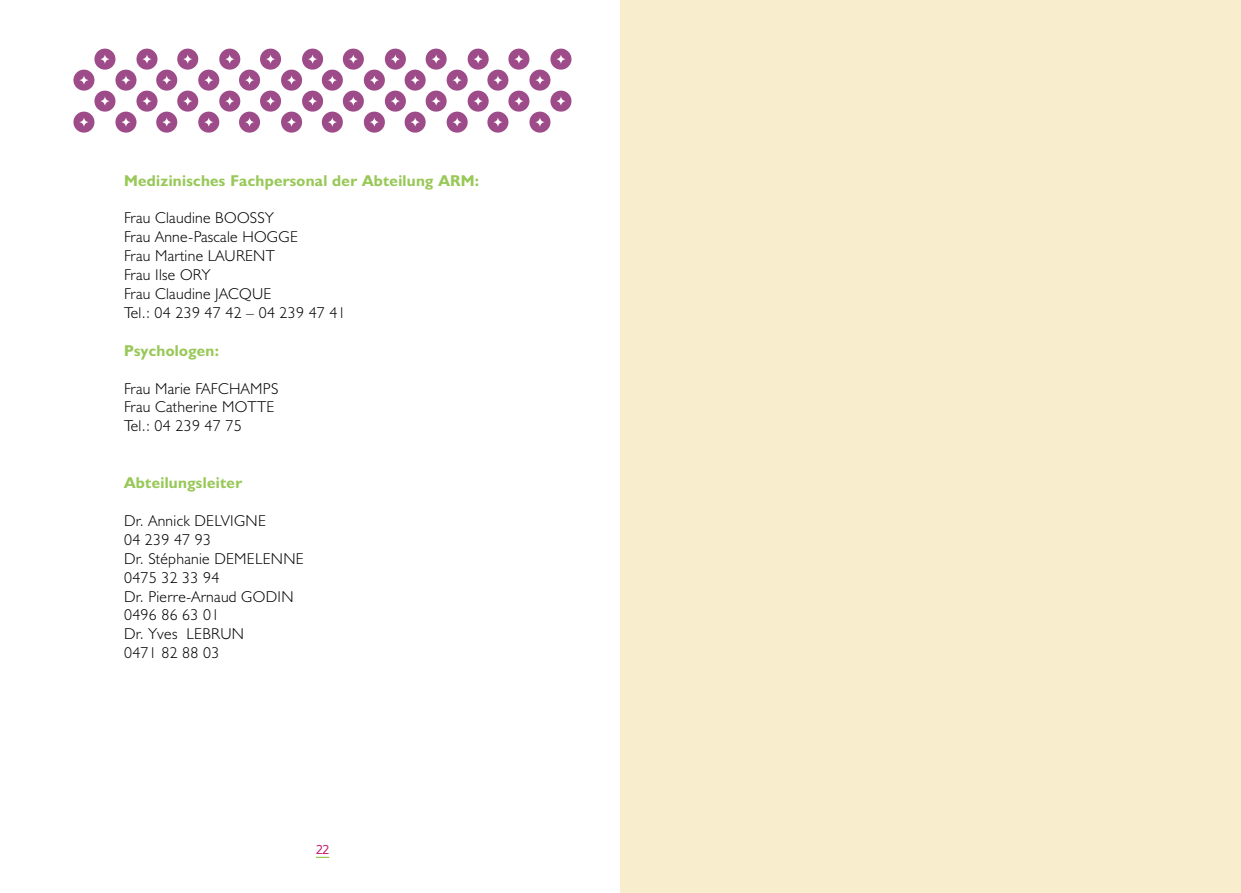
<style>
.page{position:relative;width:1241px;height:893px;background:#fff}
.page>*{position:absolute;margin:0;border:0;box-sizing:border-box;transform-origin:0 0}
.t1{font:84px "Insta Frieze";letter-spacing:-.015em;color:#9e4b89}
.t2{font:300 15.75px/18.9px "Humanist 521 BT";letter-spacing:.02em;color:#000}
.t3{font:700 15.75px "Humanist 521 BT";letter-spacing:.02em;color:#98c858}
.t4{font:13.12px "Uni F Pro";color:#c3196d}
</style>
<div class="page">
<svg style="left:316px;top:857px;width:13px;height:1px"></svg>
<div style="left:620px;top:0;width:620px;height:893px;background:#f8edcc"></div>
<h1 class="t1" style="left:84px;top:54px;width:499px">RRRRRR</h1>
<p class="t3" style="left:124px;top:170px;width:356px">Medizinisches Fachpersonal der Abteilung ARM:</p>
<p class="t2" style="left:124px;top:208px;width:223px">Frau Claudine BOOSSY<br>Frau Anne-Pascale HOGGE<br>Frau Martine LAURENT<br>Frau Ilse ORY<br>Frau Claudine Jacque<br>Tel.: 04 239 47 42 – 04 239 47 41</p>
<p class="t3" style="left:124px;top:341px;width:96px">Psychologen:</p>
<p class="t2" style="left:124px;top:378px;width:156px">Frau Marie FAFCHAMPS<br>Frau Catherine MOTTE<br>Tel.: 04 239 47 75</p>
<p class="t3" style="left:124px;top:473px;width:119px">Abteilungsleiter</p>
<p class="t2" style="left:124px;top:511px;width:181px">Dr. Annick DELVIGNE<br>04 239 47 93<br>Dr. Stéphanie DEMELENNE<br>0475 32 33 94<br>Dr. Pierre-Arnaud GODIN<br>0496 86 63 01<br>Dr. Yves Lebrun<br>0471 82 88 03</p>
<p class="t4" style="left:316px;top:841px;width:15px">22</p>
</div>
